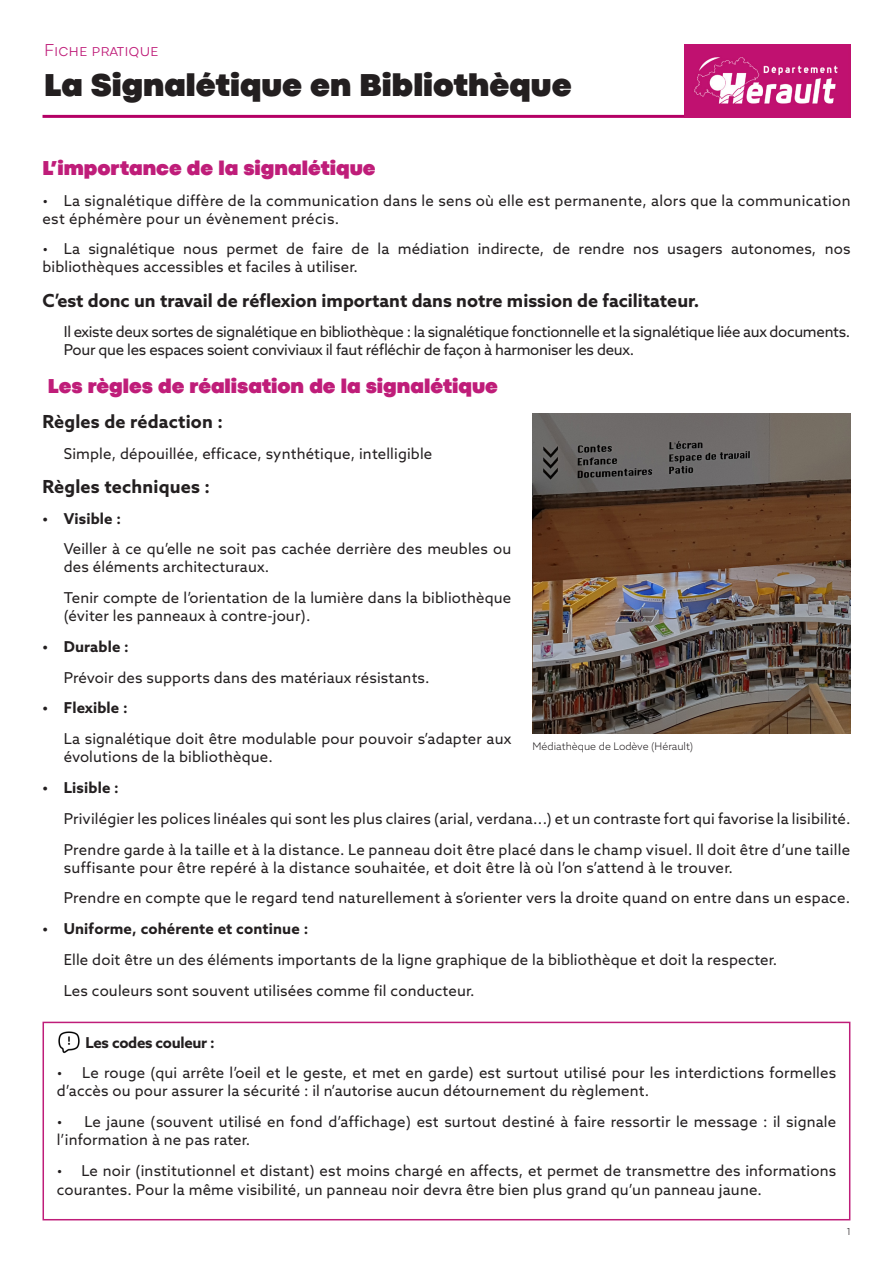
<style>
.page{position:relative;width:893px;height:1263px;background:#fff}
.page>*{position:absolute;margin:0;border:0;box-sizing:border-box;transform-origin:0 0}
.text-align-justify{font:900 33px "Codec Pro";color:#231f20}
.Style_de_paragraphe_1{font:900 21px "Codec Pro";color:#bf1d79}
.Titre_copie{font:900 21px "Codec Pro";color:#bf1d79}
.Style_de_paragraphe_1-2{font:700 18px "Azo Sans";color:#231f20}
.text-align-justify-2{font:300 18px "Codec Pro";color:#bf1d79}
.Style_de_paragraphe_1-3{font:15px/18px "Azo Sans";letter-spacing:.01em;color:#231f20}
.Style_de_paragraphe_1-4{font:15px/18px "Azo Sans";letter-spacing:-.02em;color:#231f20}
.Style_de_paragraphe_1-5{font:700 15px "Azo Sans";letter-spacing:.01em;color:#231f20}
.Style_de_paragraphe_1-6{font:700 15px "Azo Sans";letter-spacing:-.02em;color:#231f20}
.text-align-justify-3{font:300 10.5px "Azo Sans";color:#231f20}
.t1{font:300 10.5px "Codec Pro";color:#231f20}
</style>
<div class="page">
<img style="left:684px;top:45px;width:166px;height:73px">
<hr style="left:43px;top:115px;width:641px;height:3px;background:#b40065">
<div style="left:43px;top:1022px;width:807px;height:198px;border:2px solid #bf1d79"></div>
<img style="left:58px;top:1031px;width:22px;height:22px">
<img style="left:533px;top:414px;width:317px;height:319px">
<p class="text-align-justify-2" style="left:44px;top:40px;width:116px">Fiche pratique</p>
<p class="text-align-justify" style="left:44px;top:65px;width:529px">La Signalétique en Bibliothèque</p>
<p class="Titre_copie" style="left:43px;top:155px;width:335px">L’importance de la signalétique</p>
<p class="Style_de_paragraphe_1-3" style="left:43px;top:191px;width:809px">• La signalétique diffère de la communication dans le sens où elle est permanente, alors que la communication est éphémère pour un évènement précis.</p>
<p class="Style_de_paragraphe_1-3" style="left:43px;top:240px;width:809px">• La signalétique nous permet de faire de la médiation indirecte, de rendre nos usagers autonomes, nos bibliothèques accessibles et faciles à utiliser.</p>
<p class="Style_de_paragraphe_1-2" style="left:43px;top:288px;width:658px">C’est donc un travail de réflexion important dans notre mission de facilitateur.</p>
<p class="Style_de_paragraphe_1-4" style="left:64px;top:323px;width:788px">Il existe deux sortes de signalétique en bibliothèque : la signalétique fonctionnelle et la signalétique liée aux documents.<br>Pour que les espaces soient conviviaux il faut réfléchir de façon à harmoniser les deux.</p>
<p class="Style_de_paragraphe_1" style="left:48px;top:374px;width:452px">Les règles de réalisation de la signalétique</p>
<p class="Style_de_paragraphe_1-2" style="left:43px;top:409px;width:182px">Règles de rédaction :</p>
<p class="Style_de_paragraphe_1-3" style="left:64px;top:444px;width:370px">Simple, dépouillée, efficace, synthétique, intelligible</p>
<p class="Style_de_paragraphe_1-2" style="left:43px;top:474px;width:169px">Règles techniques :</p>
<p class="Style_de_paragraphe_1-5" style="left:43px;top:508px;width:80px">• Visible :</p>
<p class="Style_de_paragraphe_1-3" style="left:64px;top:540px;width:449px">Veiller à ce qu’elle ne soit pas cachée derrière des meubles ou des éléments architecturaux.</p>
<p class="Style_de_paragraphe_1-3" style="left:64px;top:589px;width:449px">Tenir compte de l’orientation de la lumière dans la bibliothèque (éviter les panneaux à contre-jour).</p>
<p class="Style_de_paragraphe_1-5" style="left:43px;top:637px;width:88px">• Durable :</p>
<p class="Style_de_paragraphe_1-3" style="left:64px;top:668px;width:367px">Prévoir des supports dans des matériaux résistants.</p>
<p class="Style_de_paragraphe_1-5" style="left:43px;top:698px;width:87px">• Flexible :</p>
<p class="Style_de_paragraphe_1-3" style="left:64px;top:730px;width:449px">La signalétique doit être modulable pour pouvoir s’adapter aux évolutions de la bibliothèque.</p>
<p class="Style_de_paragraphe_1-5" style="left:43px;top:778px;width:78px">• Lisible :</p>
<p class="Style_de_paragraphe_1-3" style="left:64px;top:809px;width:788px">Privilégier les polices linéales qui sont les plus claires (arial, verdana...) et un contraste fort qui favorise la lisibilité.</p>
<p class="Style_de_paragraphe_1-3" style="left:64px;top:840px;width:788px">Prendre garde à la taille et à la distance. Le panneau doit être placé dans le champ visuel. Il doit être d’une taille suffisante pour être repéré à la distance souhaitée, et doit être là où l’on s’attend à le trouver.</p>
<p class="Style_de_paragraphe_1-3" style="left:64px;top:889px;width:788px">Prendre en compte que le regard tend naturellement à s’orienter vers la droite quand on entre dans un espace.</p>
<p class="Style_de_paragraphe_1-5" style="left:43px;top:919px;width:267px">• Uniforme, cohérente et continue :</p>
<p class="Style_de_paragraphe_1-3" style="left:64px;top:950px;width:715px">Elle doit être un des éléments importants de la ligne graphique de la bibliothèque et doit la respecter.</p>
<p class="Style_de_paragraphe_1-3" style="left:64px;top:981px;width:412px">Les couleurs sont souvent utilisées comme fil conducteur.</p>
<p class="text-align-justify-3" style="left:533px;top:739px;width:162px">Médiathèque de Lodève (Hérault)</p>
<p class="Style_de_paragraphe_1-6" style="left:86px;top:1032px;width:131px">Les codes couleur :</p>
<p class="Style_de_paragraphe_1-3" style="left:57px;top:1064px;width:781px">• Le rouge (qui arrête l’oeil et le geste, et met en garde) est surtout utilisé pour les interdictions formelles d’accès ou pour assurer la sécurité : il n’autorise aucun détournement du règlement.</p>
<p class="Style_de_paragraphe_1-3" style="left:57px;top:1112px;width:781px">• Le jaune (souvent utilisé en fond d’affichage) est surtout destiné à faire ressortir le message : il signale l’information à ne pas rater.</p>
<p class="Style_de_paragraphe_1-3" style="left:57px;top:1160px;width:781px;line-height:19.5px">• Le noir (institutionnel et distant) est moins chargé en affects, et permet de transmettre des informations courantes. Pour la même visibilité, un panneau noir devra être bien plus grand qu’un panneau jaune.</p>
<p class="t1" style="left:847px;top:1225px;width:5px">1</p>
</div>
